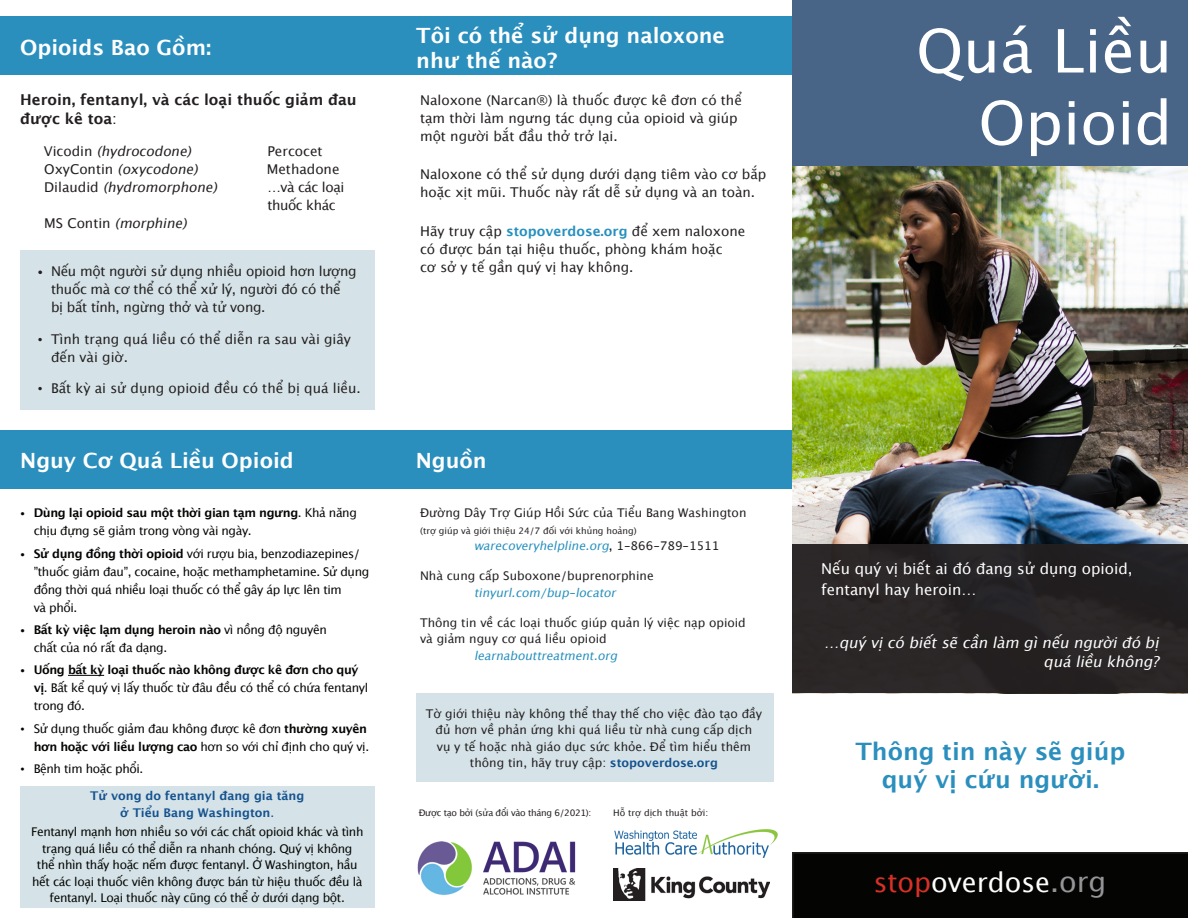
<style>
.page{position:relative;width:1188px;height:918px;background:#fff}
.page>*{position:absolute;margin:0;border:0;box-sizing:border-box;transform-origin:0 0}
.t1{font:60px/72px "Lucida Grande";color:#fff;text-align:right}
.t2{font:27px "Lucida Grande";color:#fff}
.t3{font:700 24px/28.5px "Lucida Grande";color:#2b8fbe;text-align:center}
.t4{font:700 21px/25.5px "Lucida Grande";color:#fff}
.t5{font:15px/21px "Lucida Grande";color:#fff}
.t6{font:italic 15px/19.5px "Lucida Grande";color:#fff;text-align:right}
.t7{font:700 15px/19.5px "Lucida Grande";color:#231f20}
.t8{font:13.5px/18px "Lucida Grande";color:#231f20}
.t9{font:13.5px/18px "Lucida Grande";letter-spacing:-.02em;color:#231f20}
.t10{font:italic 13.5px "Lucida Grande";color:#231f20}
.t11{font:13.5px/18px "Lucida Grande";letter-spacing:-.03em;color:#231f20}
.t12{font:12px/18px "Lucida Grande";letter-spacing:-.03em;color:#040503}
.t13{font:12px/16.5px "Lucida Grande";color:#231f20}
.t14{font:italic 12px "Lucida Grande";color:#2790bf}
.t15{font:700 12px/16.5px "Lucida Grande";color:#14528f;text-align:center}
.t16{font:9px "Lucida Grande";color:#231f20}
.t17{font:9px "Lucida Grande";letter-spacing:-.03em;color:#231f20}
.s1{font-weight:400}
.s2{font-style:normal}
.s3{font-family:"Segoe UI";font-weight:700}
.s4{font-family:"Segoe UI"}
.s5{font-weight:700;color:#2790bf}
.s6{font-weight:700}
.s7{font-style:normal;color:#040503}
.s8{font-style:normal;color:#231f20}
.s9{font-weight:700;color:#14528f}
.s10{color:#d83027}
.s11{font-size:28.5px;color:#939596}
</style>
<div class="page">
<img style="left:793px;top:166px;width:395px;height:379px">
<div style="left:792px;top:0;width:396px;height:166px;background:#486588"></div>
<div style="left:792px;top:545px;width:396px;height:148px;background:#2a2626"></div>
<div style="left:0;top:16px;width:792px;height:59px;background:#2b8fbe"></div>
<div style="left:0;top:430px;width:792px;height:59px;background:#2b8fbe"></div>
<div style="left:20px;top:250px;width:354px;height:159px;background:#d5e3e8"></div>
<hr style="left:68px;top:675px;width:36px;height:1px;background:#040503">
<div style="left:416px;top:693px;width:357px;height:89px;background:#d5e3e8"></div>
<div style="left:792px;top:852px;width:396px;height:66px;background:#040503"></div>
<img style="left:614px;top:869px;width:156px;height:31px">
<div style="left:20px;top:786px;width:354px;height:122px;background:#d5e3e8"></div>
<img style="left:417px;top:841px;width:159px;height:54px">
<img style="left:614px;top:829px;width:164px;height:29px">
<p class="t4" style="left:20px;top:35px;width:193px">Opioids Bao Gồm:</p>
<p class="t7" style="left:20px;top:90px;width:338px">Heroin, fentanyl, và các loại thuốc giảm đau được kê toa<span class="s1">:</span></p>
<p class="t10" style="left:44px;top:142px;width:152px"><span class="s2">V i c o d i n</span> (hydrocodone)</p>
<p class="t8" style="left:268px;top:142px;width:57px">Percocet</p>
<p class="t10" style="left:44px;top:160px;width:159px"><span class="s2">O xyC o n t i n</span> (oxycodone)</p>
<p class="t8" style="left:267px;top:160px;width:74px">Methadone</p>
<p class="t10" style="left:44px;top:178px;width:178px"><span class="s2">D i l a u d i d</span> (hydromorphone)</p>
<p class="t11" style="left:267px;top:178px;width:78px">…và các loại thuốc khác</p>
<p class="t10" style="left:44px;top:214px;width:148px"><span class="s2">M S C o n t i n</span> (morphine)</p>
<p class="t9" style="left:51px;top:263px;width:307px;text-indent:-14px"><span class="s3">•</span> Nếu một người sử dụng nhiều opioid hơn lượng thuốc mà cơ thể có thể xử lý, người đó có thể<br>bị bất tỉnh, ngừng thở và tử vong.</p>
<p class="t8" style="left:51px;top:330px;width:302px;text-indent:-14px"><span class="s4">•</span> Tình trạng quá liều có thể diễn ra sau vài giây đến vài giờ.</p>
<p class="t8" style="left:38px;top:380px;width:325px"><span class="s4">•</span> Bất kỳ ai sử dụng opioid đều có thể bị quá liều.</p>
<p class="t4" style="left:416px;top:23px;width:310px">Tôi có thể sử dụng naloxone như thế nào?</p>
<p class="t8" style="left:420px;top:92px;width:323px">Naloxone (Narcan®) là thuốc được kê đơn có thể tạm thời làm ngưng tác dụng của opioid và giúp một người bắt đầu thở trở lại.</p>
<p class="t8" style="left:420px;top:166px;width:348px">Naloxone có thể sử dụng dưới dạng tiêm vào cơ bắp hoặc xịt mũi. Thuốc này rất dễ sử dụng và an toàn.</p>
<p class="t8" style="left:420px;top:222px;width:327px">Hãy truy cập <span class="s5">stopoverdose.org</span> để xem naloxone có được bán tại hiệu thuốc, phòng khám hoặc<br>cơ sở y tế gần quý vị hay không.</p>
<p class="t4" style="left:20px;top:449px;width:275px">Nguy Cơ Quá Liều Opioid</p>
<p class="t4" style="left:416px;top:449px;width:73px">Nguồn</p>
<p class="t12" style="left:34px;top:504px;width:325px;text-indent:-14px"><span class="s3">•</span> <span class="s6">Dùng lại opioid sau một thời gian tạm ngưng</span>. Khả năng chịu đựng sẽ giảm trong vòng vài ngày.</p>
<p class="t12" style="left:34px;top:545px;width:337px;text-indent:-14px"><span class="s3">•</span> <span class="s6">Sử dụng đồng thời opioid</span> với rượu bia, benzodiazepines/ ”thuốc giảm đau”, cocaine, hoặc methamphetamine. Sử dụng đồng thời quá nhiều loại thuốc có thể gây áp lực lên tim<br>và phổi.</p>
<p class="t12" style="left:34px;top:621px;width:295px;text-indent:-14px"><span class="s3">•</span> <span class="s6">Bất kỳ việc lạm dụng heroin nào</span> vì nồng độ nguyên chất của nó rất đa dạng.</p>
<p class="t12" style="left:34px;top:661px;width:336px;text-indent:-14px"><span class="s3">•</span> <span class="s6">Uống bất kỳ loại thuốc nào không được kê đơn cho quý vị</span>. Bất kể quý vị lấy thuốc từ đâu đều có thể có chứa fentanyl trong đó.</p>
<p class="t12" style="left:20px;top:720px;width:351px;text-align:right"><span class="s4">•</span> Sử dụng thuốc giảm đau không được kê đơn <span class="s6">thường xuyên hơn hoặc với liều lượng cao</span> hơn so với chỉ định cho quý vị.</p>
<p class="t12" style="left:20px;top:760px;width:125px"><span class="s4">•</span> Bệnh tim hoặc phổi.</p>
<p class="t15" style="left:90px;top:788px;width:216px">Tử vong do fentanyl đang gia tăng ở Tiểu Bang Washington<span class="s1">.</span></p>
<p class="t12" style="left:31px;top:825px;width:334px;line-height:16.5px;text-align:center">Fentanyl mạnh hơn nhiều so với các chất opioid khác và tình trạng quá liều có thể diễn ra nhanh chóng. Quý vị không<br>thể nhìn thấy hoặc nếm được fentanyl. Ở Washington, hầu hết các loại thuốc viên không được bán từ hiệu thuốc đều là fentanyl. Loại thuốc này cũng có thể ở dưới dạng bột.</p>
<p class="t13" style="left:420px;top:505px;width:328px">Đường Dây Trợ Giúp Hồi Sức của Tiểu Bang Washington</p>
<p class="t16" style="left:420px;top:524px;width:218px">(trợ giúp và giới thiệu 24/7 đối với khủng hoảng)</p>
<p class="t14" style="left:474px;top:538px;width:247px">warecoveryhelpline.org<span class="s7">,</span> <span class="s8">1 - 8 6 6 - 7 8 9 - 1 5 1 1</span></p>
<p class="t13" style="left:420px;top:568px;width:235px">Nhà cung cấp Suboxone/buprenorphine</p>
<p class="t14" style="left:474px;top:584px;width:146px">tinyurl.com/bup-locator</p>
<p class="t13" style="left:420px;top:615px;width:327px">Thông tin về các loại thuốc giúp quản lý việc nạp opioid và giảm nguy cơ quá liều opioid</p>
<p class="t14" style="left:474px;top:647px;width:148px">learnabouttreatment.org</p>
<p class="t13" style="left:426px;top:706px;width:338px;text-align:center">Tờ giới thiệu này không thể thay thế cho việc đào tạo đầy đủ hơn về phản ứng khi quá liều từ nhà cung cấp dịch<br>vụ y tế hoặc nhà giáo dục sức khỏe. Để tìm hiểu thêm thông tin, hãy truy cập: <span class="s9">stopoverdose.org</span></p>
<p class="t17" style="left:419px;top:806px;width:174px">Được tạo bởi (sửa đổi vào tháng 6/2021):</p>
<p class="t16" style="left:613px;top:806px;width:97px">Hỗ trợ dịch thuật bởi:</p>
<p class="t1" style="left:916px;top:18px;width:257px">Quá Liều<br>Opioid</p>
<p class="t5" style="left:821px;top:559px;width:313px">Nếu quý vị biết ai đó đang sử dụng opioid, fentanyl hay heroin…</p>
<p class="t6" style="left:824px;top:634px;width:340px">…quý vịcó biếtsẽ cần làm gìnếu ngườiđó bị quá liều không?</p>
<p class="t3" style="left:855px;top:738px;width:271px">Thông tin này sẽ giúp quý vị cứu người.</p>
<p class="t2" style="left:874px;top:864px;width:234px"><span class="s10">stop</span>overdose<span class="s11">.org</span></p>
</div>
